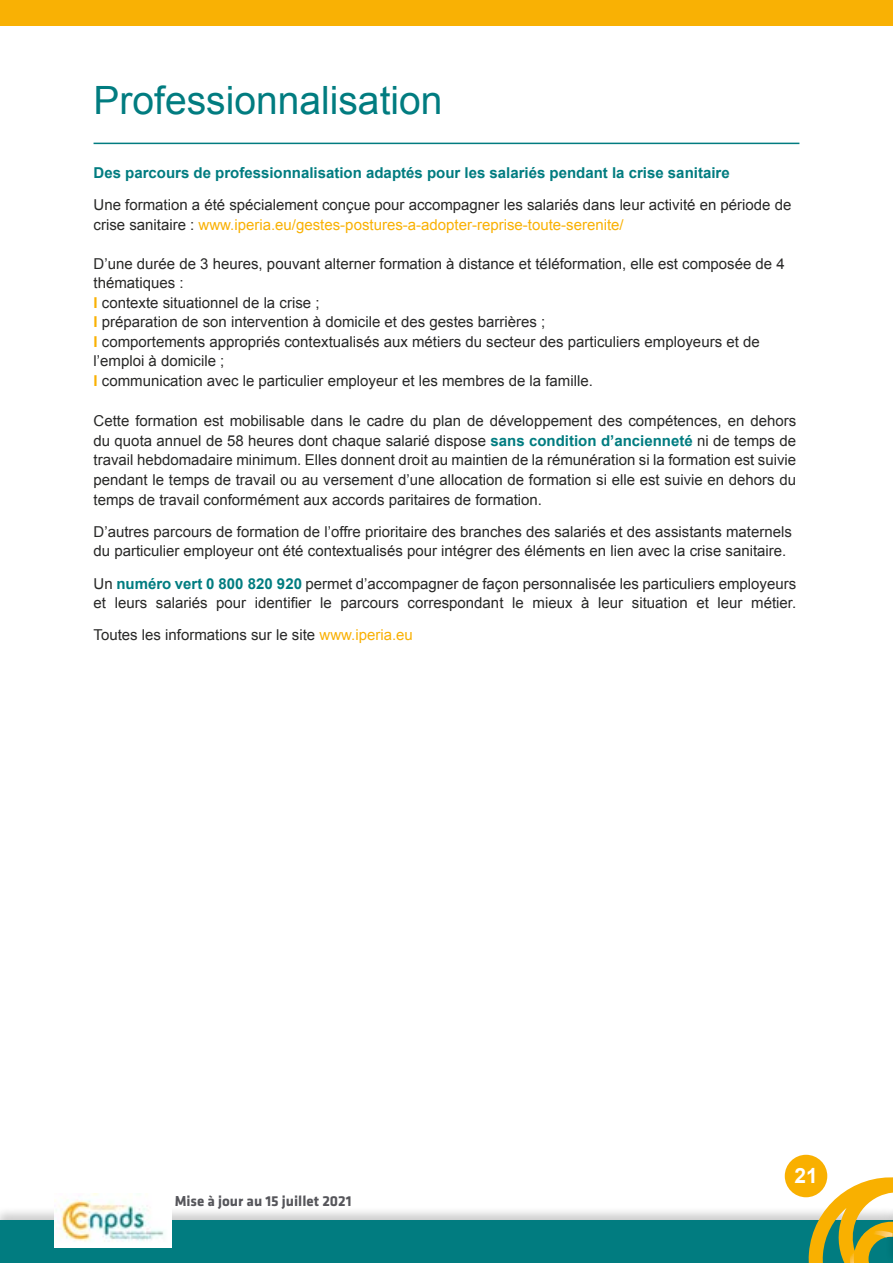
<style>
.page{position:relative;width:893px;height:1263px;background:#fff}
.page>*{position:absolute;margin:0;border:0;box-sizing:border-box;transform-origin:0 0}
.t1{font:39px "Arial";color:#017c80}
.t2{font:700 21px "Arial";color:#fff}
.t3{font:15px/19.5px "Arial";color:#282827}
.t4{font:700 15px "Arial";color:#017c80}
.t5{font:700 15px "Klavika Basic";color:#56565b}
.s1{color:#f9b104}
.s2{font-weight:700;color:#f9b104}
.s3{font-weight:700;color:#017c80}
</style>
<div class="page">
<div style="left:0;top:0;width:893px;height:26px;background:#f9b104"></div>
<hr style="left:94px;top:143px;width:705px;height:1px;background:#017c80">
<div style="left:0;top:1206px;width:893px;height:57px;background:#000;opacity:.2"></div>
<div style="left:0;top:1220px;width:893px;height:43px;background:#017c80"></div>
<div style="left:885px;top:1206px;width:8px;height:57px;background:#000;opacity:.2"></div>
<hr style="left:892px;top:1220px;width:1px;height:43px;background:#017c80">
<img style="left:55px;top:1194px;width:116px;height:53px">
<svg style="left:805px;top:1174px;width:87px;height:89px"></svg>
<div style="left:785px;top:1155px;width:42px;height:42px;background:#f9b000;border-radius:50%"></div>
<h1 class="t1" style="left:94px;top:75px;width:350px">Professionnalisation</h1>
<p class="t4" style="left:94px;top:163px;width:638px">Des parcours de professionnalisation adaptés pour les salariés pendant la crise sanitaire</p>
<p class="t3" style="left:94px;top:195px;width:699px">Une formation a été spécialement conçue pour accompagner les salariés dans leur activité en période de crise sanitaire : <span class="s1">www.iperia.eu/gestes-postures-a-adopter-reprise-toute-serenite/</span></p>
<p class="t3" style="left:94px;top:254px;width:693px">D’une durée de 3 heures, pouvant alterner formation à distance et téléformation, elle est composée de 4 thématiques :<br><span class="s2">I</span> contexte situationnel de la crise ;<br><span class="s2">I</span> préparation de son intervention à domicile et des gestes barrières ;<br><span class="s2">I</span> comportements appropriés contextualisés aux métiers du secteur des particuliers employeurs et de l’emploi à domicile ;<br><span class="s2">I</span> communication avec le particulier employeur et les membres de la famille.</p>
<p class="t3" style="left:94px;top:412px;width:704px;text-align:justify">Cette formation est mobilisable dans le cadre du plan de développement des compétences, en dehors du quota annuel de 58 heures dont chaque salarié dispose <span class="s3">sans condition d’ancienneté</span> ni de temps de travail hebdomadaire minimum. Elles donnent droit au maintien de la rémunération si la formation est suivie pendant le temps de travail ou au versement d’une allocation de formation si elle est suivie en dehors du temps de travail conformément aux accords paritaires de formation.</p>
<p class="t3" style="left:94px;top:522px;width:700px">D’autres parcours de formation de l’offre prioritaire des branches des salariés et des assistants maternels du particulier employeur ont été contextualisés pour intégrer des éléments en lien avec la crise sanitaire.</p>
<p class="t3" style="left:94px;top:574px;width:704px">Un <span class="s3">numéro vert 0 800 820 920</span> permet d’accompagner de façon personnalisée les particuliers employeurs et leurs salariés pour identifier le parcours correspondant le mieux à leur situation et leur métier.</p>
<p class="t3" style="left:94px;top:625px;width:321px">Toutes les informations sur le site <span class="s1">www.iperia.eu</span></p>
<p class="t5" style="left:175px;top:1190px;width:178px">Mise à jour au 15 juillet 2021</p>
<h2 class="t2" style="left:794px;top:1162px;width:25px">21</h2>
</div>
